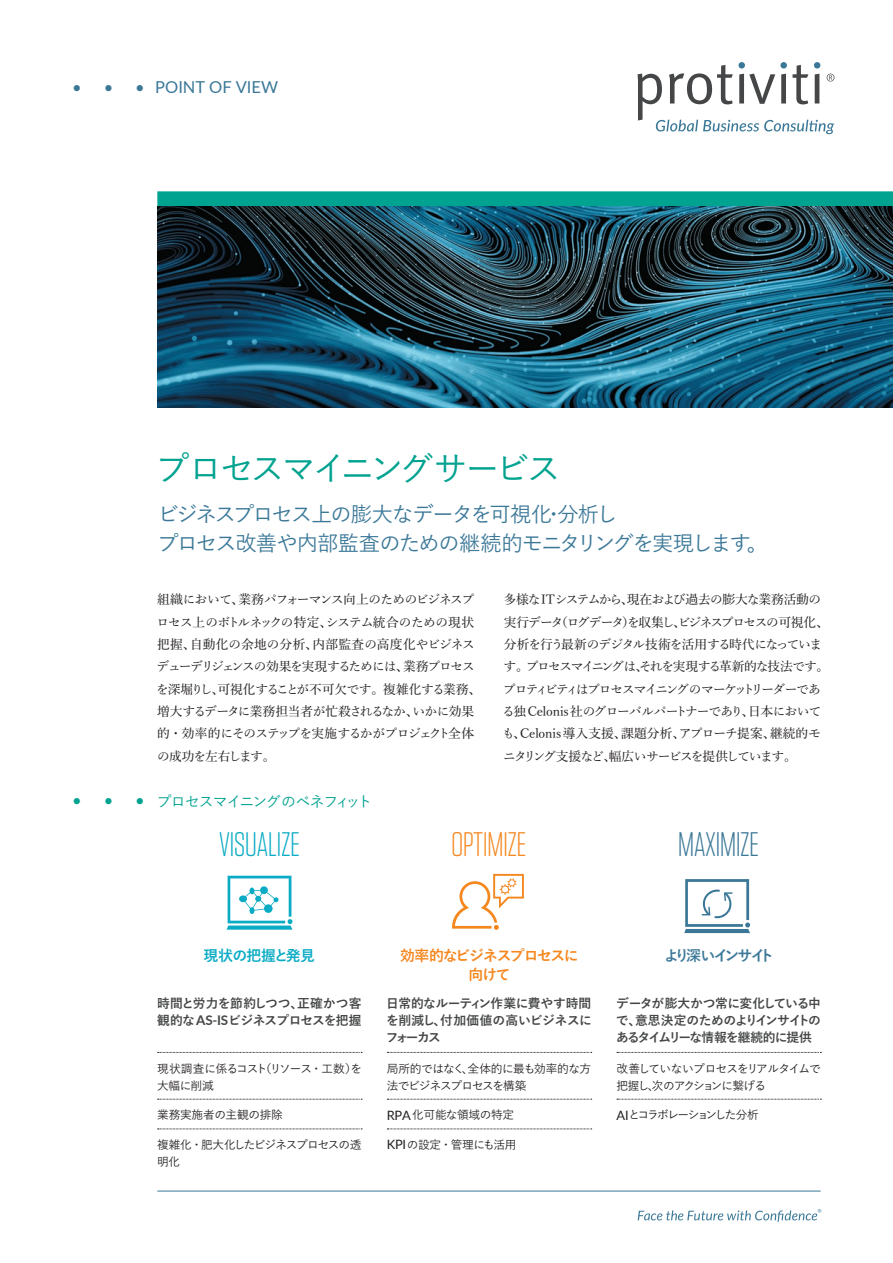
<style>
.page{position:relative;width:893px;height:1263px;background:#fff}
.page>*{position:absolute;margin:0;border:0;box-sizing:border-box;transform-origin:0 0}
.t1{font:500 34.05px "Yu Go";letter-spacing:-.095em;color:#00a290}
.t2{font:300 34.05px "Tungsten";letter-spacing:-.015em;color:#0aabc4}
.t3{font:300 34.05px "Tungsten";letter-spacing:-.02em;color:#f5871f}
.t4{font:300 34.05px "Tungsten";letter-spacing:-.015em;color:#3b7898}
.t5{font:500 21.3px/29.7px "Yu Go";letter-spacing:-.07em;color:#3b7898}
.t6{font:16.5px "Lato";color:#3b7898}
.t7{font:16.5px "Lato";color:#00a290}
.t8{font:500 14.85px "Yu Go";letter-spacing:-.09em;color:#00a290}
.t9{font:700 14.85px/19.2px "Yu Go";letter-spacing:-.09em;color:#f5871f;text-align:center}
.t10{font:700 14.85px "Yu Go";letter-spacing:-.165em;color:#3b7898}
.t11{font:700 14.85px "Yu Go";letter-spacing:-.045em;color:#0aabc4}
.t12{font:500 12.75px/22.4px "Yu Min";letter-spacing:-.07em;color:#231f20}
.t13{font:700 12.75px/17px "Yu Go";letter-spacing:-.05em;color:#454647;text-align:justify}
.t14{font:500 11.7px/17px "Yu Go";letter-spacing:-.06em;color:#231f20}
.t15{font:500 11.7px/17px "Yu Go";letter-spacing:-.08em;color:#231f20}
.t16{font:500 11.7px "Yu Go";letter-spacing:-.145em;color:#231f20}
.t17{font:500 11.7px "Yu Go";letter-spacing:-.04em;color:#231f20}
.t18{font:500 11.7px "Yu Go";letter-spacing:-.03em;color:#231f20}
.t19{font:500 11.7px "Yu Go";letter-spacing:-.025em;color:#231f20}
.s1{font-family:"Lato";font-weight:400;font-size:16.5px}
.s2{font-family:"Lato";font-size:13.35px}
.s3{font-family:"Lato";font-weight:400;font-size:12.9px}
</style>
<div class="page">
<hr style="left:157px;top:1191px;width:664px;height:1px;background:#3b7898">
<div style="left:738px;top:62px;width:7px;height:7px;background:#3b7898;border-radius:50%"></div>
<div style="left:780px;top:62px;width:7px;height:7px;background:#3b7898;border-radius:50%"></div>
<div style="left:814px;top:62px;width:6px;height:7px;background:#3b7898;border-radius:50%"></div>
<svg style="left:637px;top:65px;width:197px;height:69px"></svg>
<svg style="left:638px;top:1209px;width:183px;height:13px"></svg>
<div style="left:157px;top:191px;width:736px;height:15px;background:#00a290"></div>
<img style="left:157px;top:206px;width:736px;height:202px">
<svg style="left:158px;top:1052px;width:204px;height:1px"></svg>
<svg style="left:158px;top:1099px;width:204px;height:1px"></svg>
<svg style="left:158px;top:1128px;width:204px;height:1px"></svg>
<svg style="left:387px;top:1052px;width:205px;height:1px"></svg>
<svg style="left:387px;top:1099px;width:205px;height:1px"></svg>
<svg style="left:387px;top:1128px;width:205px;height:1px"></svg>
<svg style="left:617px;top:1052px;width:204px;height:1px"></svg>
<svg style="left:617px;top:1099px;width:204px;height:1px"></svg>
<svg style="left:227px;top:876px;width:65px;height:54px"></svg>
<svg style="left:452px;top:874px;width:72px;height:56px"></svg>
<svg style="left:684px;top:879px;width:66px;height:54px"></svg>
<p class="t6" style="left:72px;top:75px;width:42px">• •</p>
<p class="t6" style="left:135px;top:75px;width:145px">• POINT OF VIEW</p>
<h1 class="t1" style="left:155px;top:437px;width:407px">プロセスマイニングサービス</h1>
<h2 class="t5" style="left:157px;top:496px;width:612px">ビジネスプロセス上の膨大なデータを可視化・分析し<br>プロセス改善や内部監査のための継続的モニタリングを実現します。</h2>
<p class="t12" style="left:156px;top:587px;width:327px">組織において、業務パフォーマンス向上のためのビジネスプロセス上のボトルネックの特定、システム統合のための現状把握、自動化の余地の分析、内部監査の高度化やビジネスデューデリジェンスの効果を実現するためには、業務プロセスを深堀りし、可視化することが不可欠です。複雑化する業務、増大するデータに業務担当者が忙殺されるなか、いかに効果的・効率的にそのステップを実施するかがプロジェクト全体の成功を左右します。</p>
<p class="t12" style="left:502px;top:587px;width:329px">多様なITシステムから、現在および過去の膨大な業務活動の実行データ（ログデータ）を収集し、ビジネスプロセスの可視化、分析を行う最新のデジタル技術を活用する時代になっています。プロセスマイニングは、それを実現する革新的な技法です。プロティビティはプロセスマイニングのマーケットリーダーである独 Celonis 社のグローバルパートナーであり、日本においても、Celonis導入支援、課題分析、アプローチ提案、継続的モニタリング支援など、幅広いサービスを提供しています。</p>
<p class="t7" style="left:72px;top:789px;width:42px">• •</p>
<p class="t8" style="left:135px;top:787px;width:239px"><span class="s1">•</span> プロセスマイニングのベネフィット</p>
<h1 class="t2" style="left:219px;top:827px;width:83px">VISUALIZE</h1>
<h1 class="t3" style="left:451px;top:827px;width:77px">OPTIMIZE</h1>
<h1 class="t4" style="left:678px;top:827px;width:83px">MAXIMIZE</h1>
<p class="t11" style="left:204px;top:947px;width:113px">現状の把握と発見</p>
<p class="t9" style="left:400px;top:946px;width:180px">効率的なビジネスプロセスに向けて</p>
<p class="t10" style="left:664px;top:947px;width:112px">より深いインサイト</p>
<p class="t13" style="left:157px;top:995px;width:206px">時間と労力を節約しつつ、正確かつ客観的な<span class="s2">AS-IS</span>ビジネスプロセスを把握</p>
<p class="t13" style="left:386px;top:995px;width:208px">日常的なルーティン作業に費やす時間を削減し、付加価値の高いビジネスにフォーカス</p>
<p class="t13" style="left:616px;top:995px;width:207px">データが膨大かつ常に変化している中で、意思決定のためのよりインサイトのあるタイムリーな情報を継続的に提供</p>
<p class="t14" style="left:157px;top:1058px;width:207px">現状調査に係るコスト（リソース・工数）を大幅に削減</p>
<p class="t19" style="left:157px;top:1104px;width:127px">業務実施者の主観の排除</p>
<p class="t14" style="left:157px;top:1135px;width:206px">複雑化・肥大化したビジネスプロセスの透明化</p>
<p class="t15" style="left:616px;top:1058px;width:206px">改善していないプロセスをリアルタイムで把握し、次のアクションに繋げる</p>
<p class="t16" style="left:617px;top:1104px;width:144px"><span class="s3">AI</span>とコラボレーションした分析</p>
<p class="t14" style="left:387px;top:1058px;width:206px">局所的ではなく、全体的に最も効率的な方法でビジネスプロセスを構築</p>
<p class="t18" style="left:387px;top:1104px;width:129px"><span class="s3">RPA</span>化可能な領域の特定</p>
<p class="t17" style="left:387px;top:1134px;width:131px"><span class="s3">KPI</span>の設定・管理にも活用</p>
</div>
